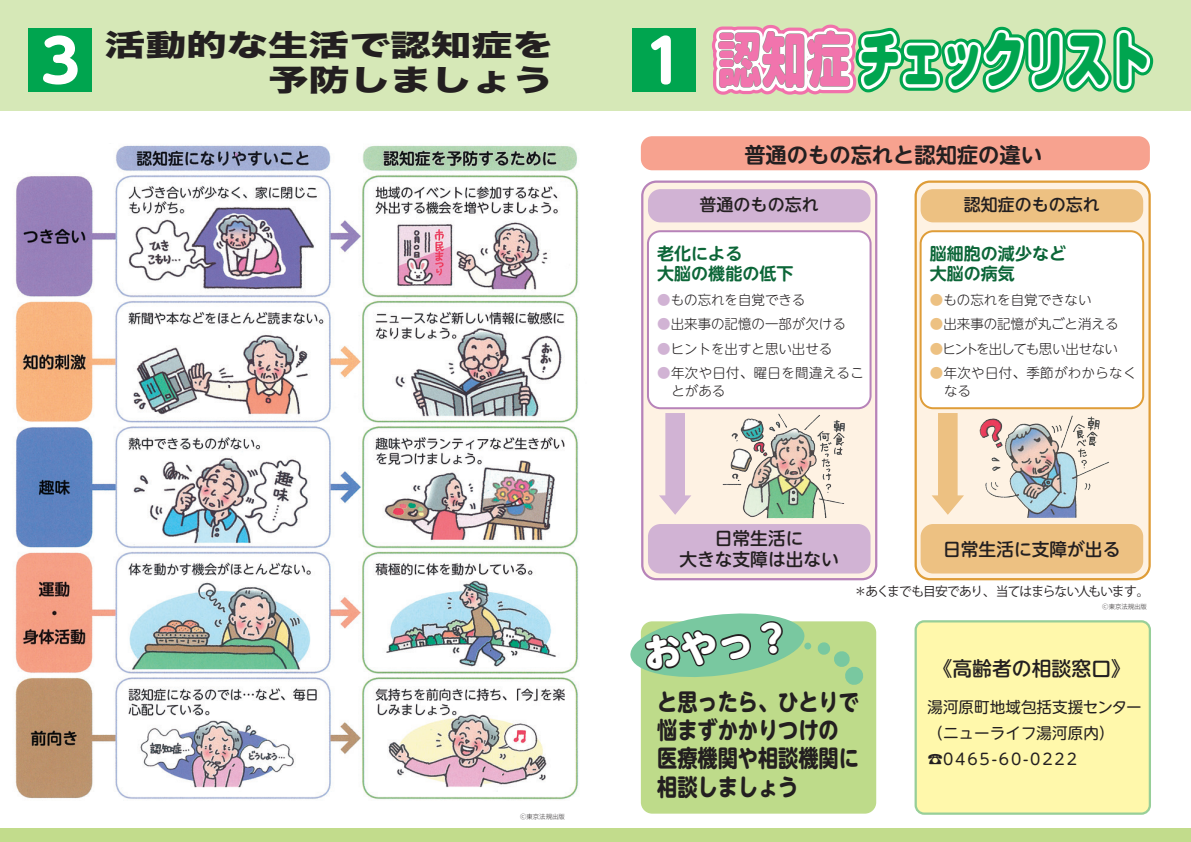
<style>
.page{position:relative;width:1191px;height:842px;background:#fff}
.page>*{position:absolute;margin:0;border:0;box-sizing:border-box;transform-origin:0 0}
.t1{font:900 59.3px "Soft Go Std";color:#00a54f;scale:.75 1}
.t2{font:700 58.7px "UD Shin M Go Pro";color:#fff}
.t3{font:800 37px "UD Shin M Go Pro";color:#fff}
.t4{font:29.6px/35.5px "Hira Kaku Std W8";color:#231f20;scale:1.38 1}
.t5{font:700 23.6px/28.3px "UD Shin M Go Pro";color:#231f20;scale:.85 1}
.t6{font:700 21.3px "UD Shin M Go Pro De";color:#231f20}
.t7{font:500 19.8px "UD Shin M Go Pro";color:#231f20}
.t8{font:500 17.7px/21.3px "UD Shin M Go Pro";color:#231f20;text-align:center}
.t9{font:700 17px/19.8px "UD Shin M Go Pro De";color:#0c6638}
.t10{font:500 17px "UD Shin M Go Pro";color:#231f20}
.t11{font:15.6px/26.1px "UD Shin M Go Pro";color:#231f20}
.t12{font:300 13.5px "UD Shin M Go Pro";color:#231f20}
.t13{font:300 13.5px/18.4px "UD Shin M Go Pro";letter-spacing:.025em;color:#231f20}
.t14{font:300 13.5px "UD Shin M Go Pro";letter-spacing:-.055em;color:#231f20}
.t15{font:12.8px "Koz Go Pro";letter-spacing:-.075em;color:#231f20}
.t16{font:300 6.4px "Koz Go Pro";color:#231f20}
.s1{font-family:"UD Shin M Go Pro";font-weight:700;font-size:58.7px;color:#fff}
.s2{color:#d1b3d4}
.s3{color:#edc182}
</style>
<div class="page">
<div style="left:0;top:0;width:596px;height:111px;background:#d6e8b7"></div>
<img style="left:15px;top:145px;width:564px;height:655px">
<div style="left:0;top:828px;width:1191px;height:14px;background:#c2dc8c"></div>
<div style="left:595px;top:0;width:596px;height:111px;background:#d6e8b7"></div>
<div style="left:641px;top:136px;width:508px;height:34px;background:#f7a28f;border-radius:11px"></div>
<div style="left:641px;top:621px;width:235px;height:193px;background:#bedb8a;border-radius:11px"></div>
<svg style="left:642px;top:182px;width:234px;height:397px;background:#e8e0d1"></svg>
<div style="left:641px;top:180px;width:236px;height:400px;border:2px solid #b783b9;border-radius:14px"></div>
<svg style="left:915px;top:182px;width:234px;height:397px;background:#e9e0d5"></svg>
<div style="left:914px;top:180px;width:236px;height:400px;border:2px solid #df9d38;border-radius:14px"></div>
<div style="left:648px;top:231px;width:222px;height:177px;background:#fff;border-radius:13px"></div>
<div style="left:647px;top:230px;width:224px;height:179px;border:2px solid #b783b9;border-radius:13px"></div>
<div style="left:648px;top:524px;width:222px;height:49px;background:#d1b3d4;border-radius:13px"></div>
<div style="left:920px;top:231px;width:223px;height:177px;background:#fff;border-radius:13px"></div>
<div style="left:919px;top:230px;width:225px;height:179px;border:2px solid #df9d38;border-radius:13px"></div>
<div style="left:920px;top:524px;width:223px;height:49px;background:#edc182;border-radius:13px"></div>
<div style="left:648px;top:189px;width:222px;height:33px;background:#d1b3d4;border-radius:13px"></div>
<div style="left:920px;top:189px;width:223px;height:33px;background:#edc182;border-radius:13px"></div>
<svg style="left:630px;top:613px;width:181px;height:71px"></svg>
<svg style="left:817px;top:642px;width:46px;height:43px"></svg>
<div style="left:915px;top:621px;width:234px;height:193px;background:#fff8ab;border-radius:9px"></div>
<div style="left:914px;top:620px;width:237px;height:195px;border:2px solid #97cf98;border-radius:9px"></div>
<svg style="left:705px;top:24px;width:449px;height:147px"></svg>
<div style="left:632px;top:28px;width:64px;height:64px;background:#00a54f"></div>
<div style="left:28px;top:28px;width:64px;height:64px;background:#00a54f"></div>
<img style="left:778px;top:414px;width:42px;height:16px">
<img style="left:1060px;top:415px;width:30px;height:33px">
<svg style="left:659px;top:413px;width:32px;height:102px;background:#e3ccda"></svg>
<svg style="left:931px;top:413px;width:33px;height:102px;background:#f4d5ab"></svg>
<h3 class="t4" style="left:105px;top:28px;width:326px">活動的な生活で認知症を　　　　予防しましょう</h3>
<h2 class="t2" style="left:41px;top:13px;width:40px">3</h2>
<h1 class="t1" style="left:645px;top:18px;width:674px"><span class="s1">1</span> 認知症チェックリスト</h1>
<h3 class="t6" style="left:744px;top:137px;width:299px">普通のもの忘れと認知症の違い</h3>
<p class="t10" style="left:699px;top:191px;width:121px">普通のもの忘れ</p>
<p class="t10" style="left:963px;top:191px;width:138px">認知症のもの忘れ</p>
<p class="t9" style="left:657px;top:243px;width:138px">老化による<br>大脳の機能の低下</p>
<p class="t12" style="left:657px;top:289px;width:150px"><span class="s2">●</span>もの忘れを自覚できる</p>
<p class="t12" style="left:657px;top:313px;width:190px"><span class="s2">●</span>出来事の記憶の一部が欠ける</p>
<p class="t12" style="left:657px;top:337px;width:177px"><span class="s2">●</span>ヒントを出すと思い出せる</p>
<p class="t13" style="left:671px;top:363px;width:194px;text-indent:-14px"><span class="s2">●</span>年次や日付、曜日を間違えることがある</p>
<p class="t9" style="left:930px;top:243px;width:138px">脳細胞の減少など大脳の病気</p>
<p class="t12" style="left:930px;top:289px;width:163px"><span class="s3">●</span>もの忘れを自覚できない</p>
<p class="t12" style="left:930px;top:313px;width:190px"><span class="s3">●</span>出来事の記憶が丸ごと消える</p>
<p class="t14" style="left:930px;top:337px;width:189px"><span class="s3">●</span>ヒントを出しても思い出せない</p>
<p class="t13" style="left:944px;top:363px;width:194px;text-indent:-14px"><span class="s3">●</span>年次や日付、季節がわからなくなる</p>
<h3 class="t8" style="left:679px;top:527px;width:161px">日常生活に<br>大きな支障は出ない</h3>
<h3 class="t8" style="left:943px;top:538px;width:179px">日常生活に支障が出る</h3>
<p class="t15" style="left:854px;top:583px;width:297px">＊あくまでも目安であり、当てはまらない人もいます。</p>
<p class="t16" style="left:1102px;top:602px;width:46px">Ⓒ東京法規出版</p>
<p class="t16" style="left:520px;top:813px;width:46px">Ⓒ東京法規出版</p>
<h3 class="t3" style="left:640px;top:624px;width:149px;rotate:-7deg">おやっ？</h3>
<h3 class="t5" style="left:657px;top:686px;width:239px">と思ったら、ひとりで悩まずかかりつけの医療機関や相談機関に相談しましょう</h3>
<h3 class="t7" style="left:932px;top:652px;width:200px">《高齢者の相談窓口》</h3>
<p class="t11" style="left:927px;top:693px;width:216px">湯河原町地域包括支援センター（ニューライフ湯河原内）☎0465-60-0222</p>
</div>
